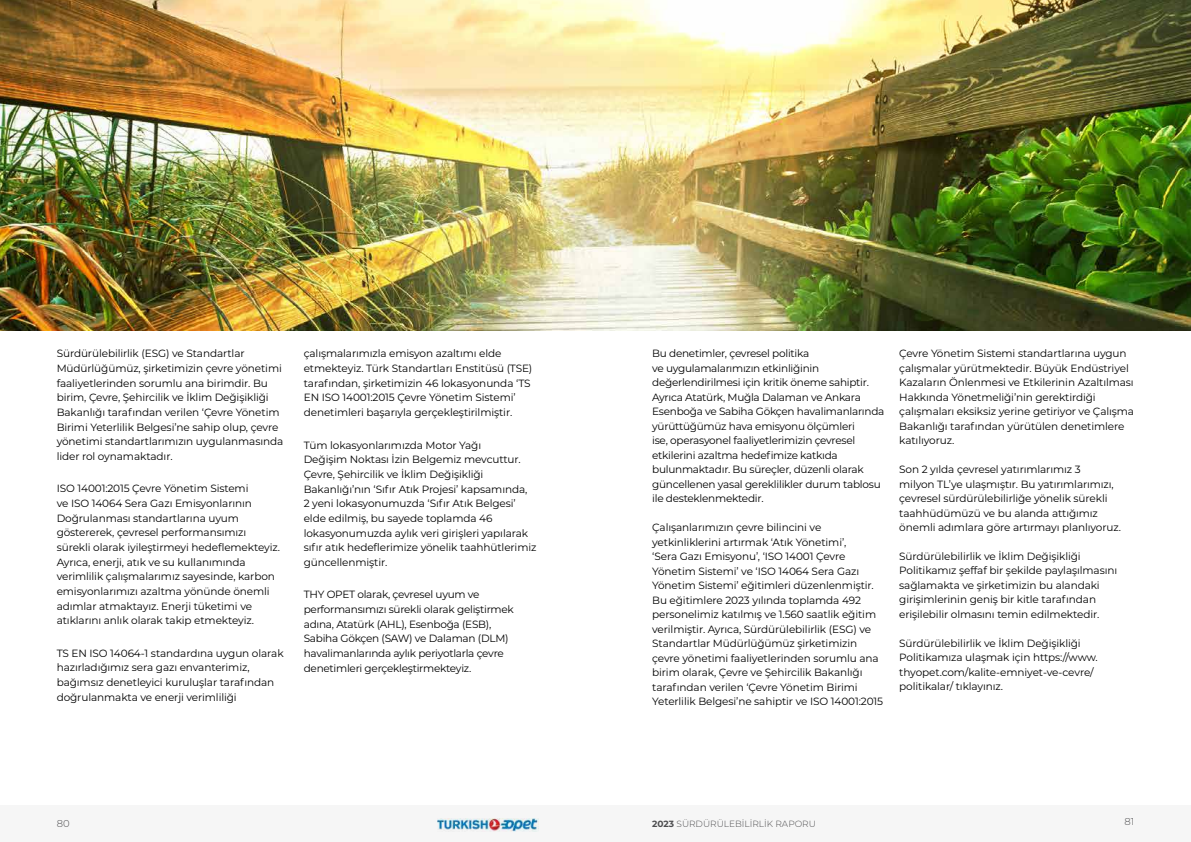
<style>
.page{position:relative;width:1191px;height:842px;background:#fff}
.page>*{position:absolute;margin:0;border:0;box-sizing:border-box;transform-origin:0 0}
.t1{font:10.5px/14.5px "Montserrat";letter-spacing:-.01em;color:#000}
.t2{font:300 10px "Montserrat";color:#4d4d4f}
.t3{font:300 9px "Montserrat";color:#4d4d4f}
.s1{font-weight:700}
</style>
<div class="page">
<div style="left:0;top:805px;width:1190px;height:37px;background:#f6f6f6"></div>
<img style="left:438px;top:818px;width:100px;height:13px">
<img style="left:0;top:0;width:1191px;height:331px">
<p class="t1" style="left:57px;top:346px;width:228px">Sürdürülebilirlik (ESG) ve Standartlar Müdürlüğümüz, şirketimizin çevre yönetimi faaliyetlerinden sorumlu ana birimdir. Bu birim, Çevre, Şehircilik ve İklim Değişikliği Bakanlığı tarafından verilen ‘Çevre Yönetim Birimi Yeterlilik Belgesi’ne sahip olup, çevre yönetimi standartlarımızın uygulanmasında lider rol oynamaktadır.</p>
<p class="t1" style="left:57px;top:481px;width:225px">ISO 14001:2015 Çevre Yönetim Sistemi<br>ve ISO 14064 Sera Gazı Emisyonlarının Doğrulanması standartlarına uyum göstererek, çevresel performansımızı sürekli olarak iyileştirmeyi hedeflemekteyiz.<br>Ayrıca, enerji, atık ve su kullanımında verimlilik çalışmalarımız sayesinde, karbon emisyonlarımızı azaltma yönünde önemli adımlar atmaktayız. Enerji tüketimi ve atıklarını anlık olarak takip etmekteyiz.</p>
<p class="t1" style="left:57px;top:645px;width:228px">TS EN ISO 14064-1 standardına uygun olarak hazırladığımız sera gazı envanterimiz, bağımsız denetleyici kuruluşlar tarafından doğrulanmakta ve enerji verimliliği</p>
<p class="t1" style="left:304px;top:346px;width:230px">çalışmalarımızla emisyon azaltımı elde etmekteyiz. Türk Standartları Enstitüsü (TSE) tarafından, şirketimizin 46 lokasyonunda ‘TS EN ISO 14001:2015 Çevre Yönetim Sistemi’ denetimleri başarıyla gerçekleştirilmiştir.</p>
<p class="t1" style="left:304px;top:437px;width:234px">Tüm lokasyonlarımızda Motor Yağı<br>Değişim Noktası İzin Belgemiz mevcuttur.<br>Çevre, Şehircilik ve İklim Değişikliği Bakanlığı’nın ‘Sıfır Atık Projesi’ kapsamında,<br>2 yeni lokasyonumuzda ‘Sıfır Atık Belgesi’ elde edilmiş, bu sayede toplamda 46 lokasyonumuzda aylık veri girişleri yapılarak sıfır atık hedeflerimize yönelik taahhütlerimiz güncellenmiştir.</p>
<p class="t1" style="left:304px;top:587px;width:212px">THY OPET olarak, çevresel uyum ve performansımızı sürekli olarak geliştirmek adına, Atatürk (AHL), Esenboğa (ESB), Sabiha Gökçen (SAW) ve Dalaman (DLM) havalimanlarında aylık periyotlarla çevre denetimleri gerçekleştirmekteyiz.</p>
<p class="t1" style="left:652px;top:346px;width:234px">Bu denetimler, çevresel politika<br>ve uygulamalarımızın etkinliğinin değerlendirilmesi için kritik öneme sahiptir.<br>Ayrıca Atatürk, Muğla Dalaman ve Ankara Esenboğa ve Sabiha Gökçen havalimanlarında yürüttüğümüz hava emisyonu ölçümleri<br>ise, operasyonel faaliyetlerimizin çevresel etkilerini azaltma hedefimize katkıda bulunmaktadır. Bu süreçler, düzenli olarak güncellenen yasal gereklilikler durum tablosu ile desteklenmektedir.</p>
<p class="t1" style="left:652px;top:520px;width:232px">Çalışanlarımızın çevre bilincini ve yetkinliklerini artırmak ‘Atık Yönetimi’,<br>‘Sera Gazı Emisyonu’, ‘ISO 14001 Çevre Yönetim Sistemi’ ve ‘ISO 14064 Sera Gazı Yönetim Sistemi’ eğitimleri düzenlenmiştir.<br>Bu eğitimlere 2023 yılında toplamda 492 personelimiz katılmış ve 1.560 saatlik eğitim verilmiştir. Ayrıca, Sürdürülebilirlik (ESG) ve Standartlar Müdürlüğümüz şirketimizin çevre yönetimi faaliyetlerinden sorumlu ana birim olarak, Çevre ve Şehircilik Bakanlığı tarafından verilen ‘Çevre Yönetim Birimi Yeterlilik Belgesi’ne sahiptir ve ISO 14001:2015</p>
<p class="t1" style="left:899px;top:346px;width:236px">Çevre Yönetim Sistemi standartlarına uygun çalışmalar yürütmektedir. Büyük Endüstriyel Kazaların Önlenmesi ve Etkilerinin Azaltılması Hakkında Yönetmeliği’nin gerektirdiği çalışmaları eksiksiz yerine getiriyor ve Çalışma Bakanlığı tarafından yürütülen denetimlere katılıyoruz.</p>
<p class="t1" style="left:899px;top:462px;width:223px">Son 2 yılda çevresel yatırımlarımız 3<br>milyon TL’ye ulaşmıştır. Bu yatırımlarımızı, çevresel sürdürülebilirliğe yönelik sürekli taahhüdümüzü ve bu alanda attığımız önemli adımlara göre artırmayı planlıyoruz.</p>
<p class="t1" style="left:899px;top:548px;width:219px">Sürdürülebilirlik ve İklim Değişikliği Politikamız şeffaf bir şekilde paylaşılmasını sağlamakta ve şirketimizin bu alandaki girişimlerinin geniş bir kitle tarafından erişilebilir olmasını temin edilmektedir.</p>
<p class="t1" style="left:899px;top:635px;width:200px">Sürdürülebilirlik ve İklim Değişikliği Politikamıza ulaşmak için https://www. thyopet.com/kalite-emniyet-ve-cevre/ politikalar/ tıklayınız.</p>
<p class="t2" style="left:57px;top:817px;width:14px">80</p>
<p class="t3" style="left:652px;top:818px;width:165px"><span class="s1">2023</span> SÜRDÜRÜLEBİLİRLİK RAPORU</p>
<p class="t2" style="left:1124px;top:815px;width:11px">81</p>
</div>
